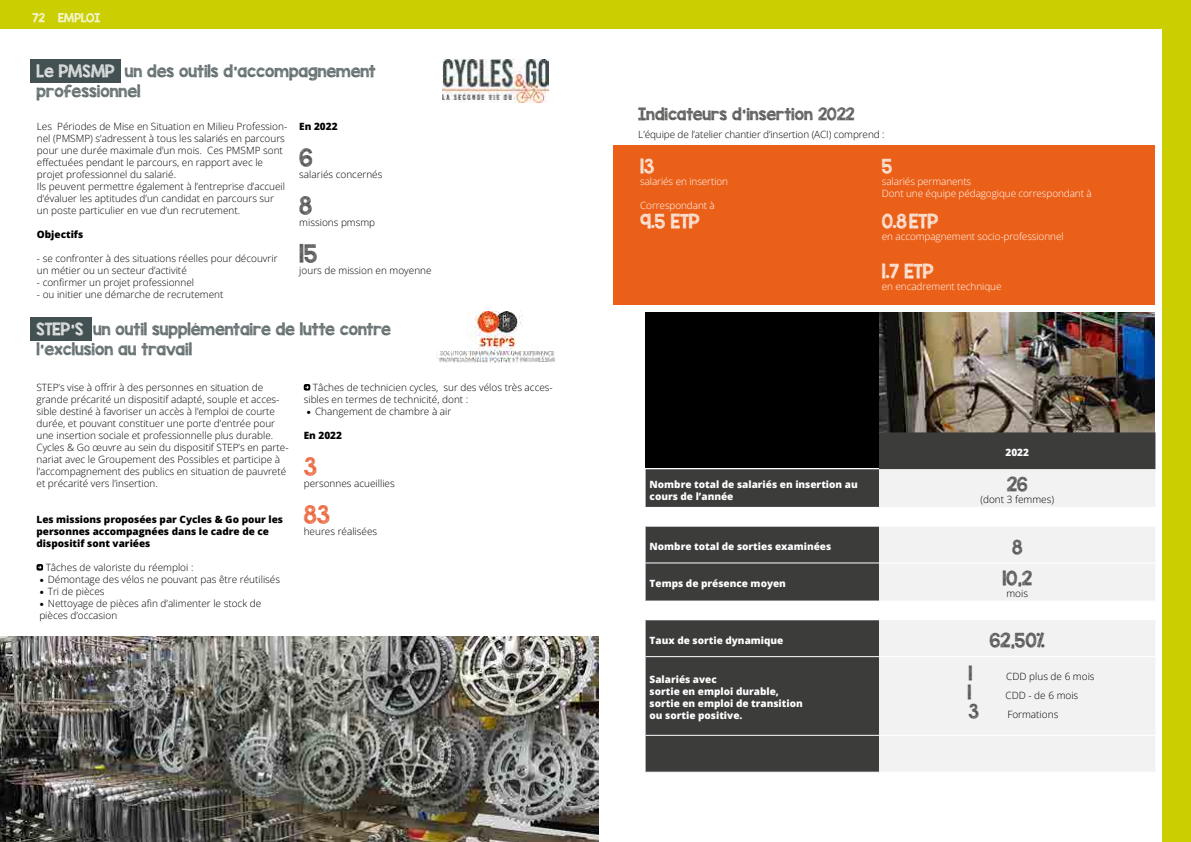
<style>
.page{position:relative;width:1191px;height:842px;background:#cbce00}
.page>*{position:absolute;margin:0;border:0;box-sizing:border-box;transform-origin:0 0}
.t1{font:20px "KG Blank Space Sketch";color:#3c3c3b}
.t2{font:20px "KG Blank Space Sketch";color:#e74e1f}
.t3{font:16px "KG Blank Space Sketch";letter-spacing:-.01em;color:#fff}
.t4{font:16px "KG Blank Space Sketch";color:#3c3c3b}
.t5{font:14px/20px "KG Blank Space Sketch";color:#445152}
.t6{font:14px "KG Blank Space Sketch";color:#3c3c3b}
.t7{font:10px/12px "Open Sans";color:#000}
.t8{font:10px/12px "Open Sans";color:#fff}
.t9{font:10px "KG Blank Space Sketch";color:#fff}
.s1{color:#fff}
.s2{font-family:"Minion Pro";font-size:12px}
</style>
<div class="page">
<div style="left:0;top:29px;width:1161px;height:813px;background:#fff"></div>
<div style="left:614px;top:145px;width:541px;height:160px;background:#eb6018"></div>
<img style="left:0;top:636px;width:598px;height:206px">
<div style="left:30px;top:60px;width:90px;height:23px;background:#445152"></div>
<div style="left:30px;top:317px;width:61px;height:24px;background:#445152"></div>
<img style="left:443px;top:60px;width:105px;height:42px">
<img style="left:437px;top:311px;width:118px;height:52px">
<svg style="left:36px;top:564px;width:7px;height:7px"></svg>
<svg style="left:304px;top:384px;width:6px;height:7px"></svg>
<div style="left:646px;top:313px;width:509px;height:155px;background:#000"></div>
<img style="left:879px;top:313px;width:276px;height:119px">
<svg style="left:645px;top:432px;width:510px;height:340px;background:#363635"></svg>
<div style="left:879px;top:469px;width:276px;height:303px;background:#f2f2f2"></div>
<svg style="left:645px;top:508px;width:510px;height:111px"></svg>
<hr style="left:645px;top:507px;width:234px;height:1px;background:#fff">
<hr style="left:879px;top:507px;width:276px;height:1px;background:#fff">
<hr style="left:645px;top:526px;width:234px;height:1px;background:#fff">
<hr style="left:879px;top:526px;width:276px;height:1px;background:#fff">
<hr style="left:645px;top:562px;width:234px;height:1px;background:#fff">
<hr style="left:879px;top:562px;width:276px;height:1px;background:#fff">
<hr style="left:645px;top:601px;width:234px;height:1px;background:#fff">
<hr style="left:879px;top:601px;width:276px;height:1px;background:#fff">
<hr style="left:645px;top:619px;width:234px;height:1px;background:#fff">
<hr style="left:879px;top:619px;width:276px;height:1px;background:#fff">
<hr style="left:645px;top:656px;width:234px;height:1px;background:#fff">
<hr style="left:879px;top:656px;width:276px;height:1px;background:#fff">
<hr style="left:645px;top:735px;width:234px;height:1px;background:#fff">
<hr style="left:879px;top:735px;width:276px;height:1px;background:#fff">
<p class="t9" style="left:32px;top:10px;width:14px">72</p>
<p class="t9" style="left:58px;top:10px;width:44px">EMPLOI</p>
<h3 class="t5" style="left:37px;top:61px;width:340px"><span class="s1">Le PMSMP</span> un des outils d’accompagnement professionnel</h3>
<p class="t7" style="left:37px;top:120px;width:252px">Les Périodes de Mise en Situation en Milieu Profession&shy;nel (PMSMP) s’adressent à tous les salariés en parcours pour une durée maximale d’un mois. Ces PMSMP sont effectuées pendant le parcours, en rapport avec le projet professionnel du salarié.<br>Ils peuvent permettre également à l’entreprise d’accueil d’évaluer les aptitudes d’un candidat en parcours sur un poste particulier en vue d’un recrutement.</p>
<p class="t7" style="left:37px;top:228px;width:48px">Objectifs</p>
<p class="t7" style="left:37px;top:252px;width:242px">- se confronter à des situations réelles pour découvrir un métier ou un secteur d’activité</p>
<p class="t7" style="left:37px;top:276px;width:159px">- confirmer un projet professionnel</p>
<p class="t7" style="left:37px;top:288px;width:188px">- ou initier une démarche de recrutement</p>
<p class="t7" style="left:299px;top:120px;width:40px">En 2022</p>
<h1 class="t1" style="left:299px;top:144px;width:15px">6</h1>
<p class="t7" style="left:299px;top:168px;width:85px">salariés concernés</p>
<h1 class="t1" style="left:299px;top:192px;width:14px">8</h1>
<p class="t7" style="left:299px;top:216px;width:77px">missions pmsmp</p>
<h1 class="t1" style="left:299px;top:240px;width:19px">15</h1>
<p class="t7" style="left:299px;top:264px;width:134px">jours de mission en moyenne</p>
<h3 class="t5" style="left:37px;top:319px;width:356px"><span class="s1">STEP’S</span> un outil supplémentaire de lutte contre l’exclusion au travail</h3>
<p class="t7" style="left:37px;top:381px;width:253px">STEP’s vise à offrir à des personnes en situation de grande précarité un dispositif adapté, souple et acces&shy;sible destiné à favoriser un accès à l’emploi de courte durée, et pouvant constituer une porte d’entrée pour une insertion sociale et professionnelle plus durable.<br>Cycles &amp; Go œuvre au sein du dispositif STEP’s en parte&shy;nariat avec le Groupement des Possibles et participe à l’accompagnement des publics en situation de pauvreté et précarité vers l’insertion.</p>
<p class="t7" style="left:37px;top:513px;width:248px">Les missions proposées par Cycles &amp; Go pour les personnes accompagnées dans le cadre de ce dispositif sont variées</p>
<p class="t7" style="left:46px;top:561px;width:149px">Tâches de valoriste du réemploi :</p>
<p class="t7" style="left:39px;top:573px;width:242px"><span class="s2">•</span> Démontage des vélos ne pouvant pas être réutilisés</p>
<p class="t7" style="left:39px;top:585px;width:67px"><span class="s2">•</span> Tri de pièces</p>
<p class="t7" style="left:39px;top:597px;width:223px"><span class="s2">•</span> Nettoyage de pièces afin d’alimenter le stock de pièces d’occasion</p>
<p class="t7" style="left:304px;top:381px;width:251px;text-indent:9px">Tâches de technicien cycles, sur des vélos très acces&shy;sibles en termes de technicité, dont :</p>
<p class="t7" style="left:306px;top:405px;width:146px"><span class="s2">•</span> Changement de chambre à air</p>
<p class="t7" style="left:304px;top:429px;width:40px">En 2022</p>
<h1 class="t2" style="left:304px;top:452px;width:14px">3</h1>
<p class="t7" style="left:304px;top:477px;width:93px">personnes acueillies</p>
<h1 class="t2" style="left:304px;top:500px;width:27px">83</h1>
<p class="t7" style="left:304px;top:525px;width:75px">heures réalisées</p>
<h3 class="t6" style="left:638px;top:104px;width:218px">Indicateurs d’insertion 2022</h3>
<p class="t7" style="left:638px;top:128px;width:248px">L’équipe de l’atelier chantier d’insertion (ACI) comprend :</p>
<h2 class="t3" style="left:640px;top:154px;width:16px">13</h2>
<p class="t8" style="left:640px;top:175px;width:89px">salariés en insertion</p>
<p class="t8" style="left:640px;top:199px;width:76px">Correspondant à</p>
<h2 class="t3" style="left:640px;top:210px;width:61px">9.5 ETP</h2>
<h2 class="t3" style="left:882px;top:154px;width:12px">5</h2>
<p class="t8" style="left:882px;top:175px;width:211px">salariés permanents<br>Dont une équipe pédagogique correspondant à</p>
<h2 class="t3" style="left:882px;top:210px;width:58px">0.8 ETP</h2>
<p class="t8" style="left:882px;top:230px;width:183px">en accompagnement socio-professionnel</p>
<h2 class="t3" style="left:882px;top:260px;width:53px">1.7 ETP</h2>
<p class="t8" style="left:882px;top:280px;width:121px">en encadrement technique</p>
<p class="t8" style="left:1005px;top:446px;width:25px">2022</p>
<p class="t8" style="left:649px;top:478px;width:210px">Nombre total de salariés en insertion au cours de l’année</p>
<h2 class="t4" style="left:1006px;top:473px;width:22px">26</h2>
<p class="t7" style="left:980px;top:493px;width:75px">(dont 3 femmes)</p>
<p class="t8" style="left:649px;top:540px;width:183px">Nombre total de sorties examinées</p>
<h2 class="t4" style="left:1012px;top:535px;width:12px">8</h2>
<p class="t8" style="left:649px;top:577px;width:138px">Temps de présence moyen</p>
<h2 class="t4" style="left:1002px;top:567px;width:31px">10,2</h2>
<p class="t7" style="left:1006px;top:587px;width:23px">mois</p>
<p class="t8" style="left:649px;top:634px;width:135px">Taux de sortie dynamique</p>
<h2 class="t4" style="left:989px;top:629px;width:57px">62,50%</h2>
<p class="t8" style="left:649px;top:673px;width:155px">Salariés avec<br>sortie en emploi durable, sortie en emploi de transition ou sortie positive.</p>
<h2 class="t4" style="left:968px;top:662px;width:5px">1</h2>
<p class="t7" style="left:1006px;top:670px;width:90px">CDD plus de 6 mois</p>
<h2 class="t4" style="left:967px;top:681px;width:5px">1</h2>
<p class="t7" style="left:1005px;top:689px;width:74px">CDD - de 6 mois</p>
<h2 class="t4" style="left:968px;top:700px;width:12px">3</h2>
<p class="t7" style="left:1007px;top:708px;width:52px">Formations</p>
</div>
